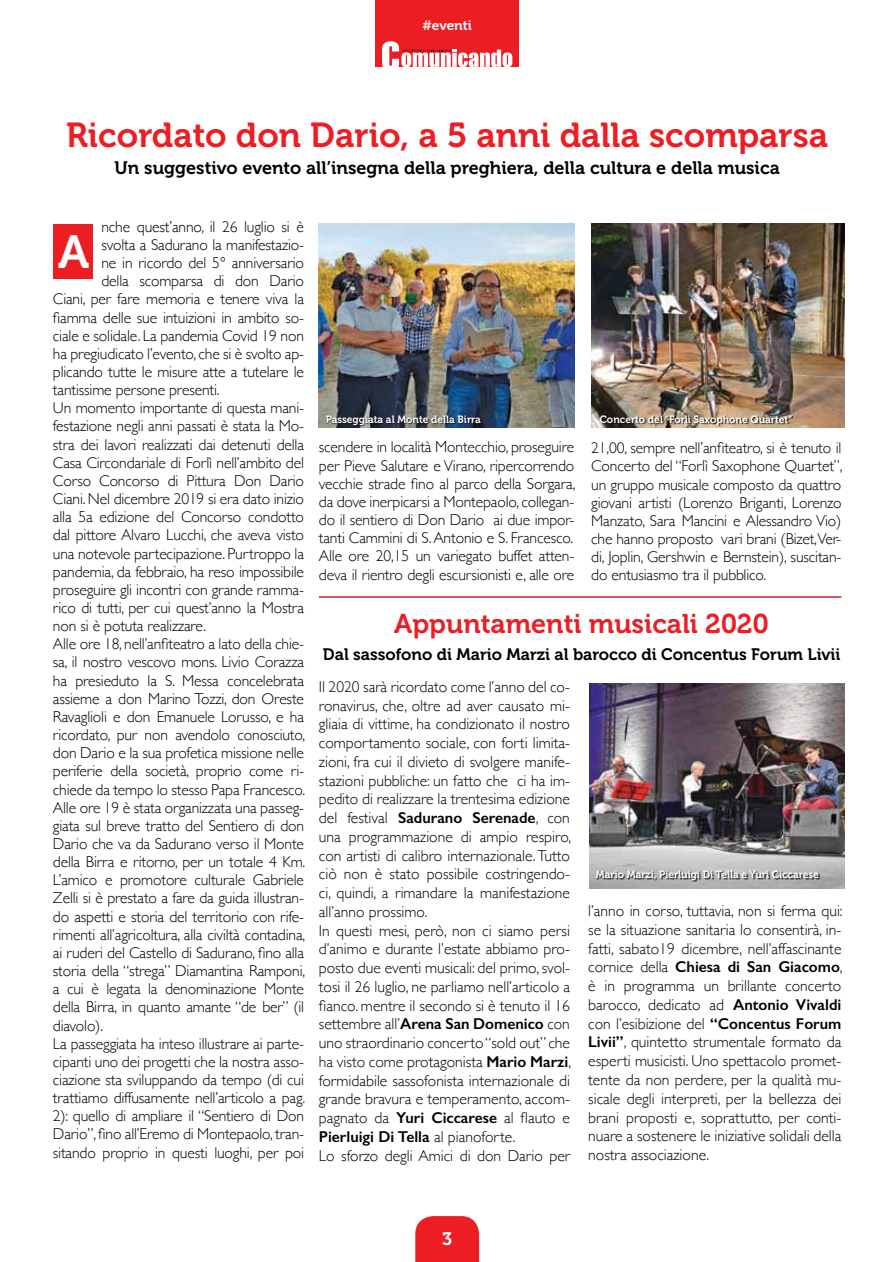
<style>
.page{position:relative;width:895px;height:1262px;background:#fff}
.page>*{position:absolute;margin:0;border:0;box-sizing:border-box;transform-origin:0 0}
.t1{font:46.2px "Museo 700";color:#fff}
.t2{font:34.5px "Museo 700";color:#ed1d24}
.t3{font:27px "Museo 700";color:#ed1d24}
.t4{font:18px "Museo 700";color:#000}
.t5{font:18px "Museo 700";color:#fff}
.t6{font:16.5px "Museo 700";color:#000}
.t7{font:300 15.75px/18.8px "Gill Sans";letter-spacing:-.01em;color:#000}
.t8{font:13.5px "Museo 700";color:#fff}
.t9{font:10.5px "Museo 700";color:#fff}
.s1{font-weight:600}
</style>
<div class="page">
<svg style="left:415px;top:1216px;width:64px;height:45px;background:#ed282f"></svg>
<div style="left:375px;top:0;width:144px;height:66px;background:#ed1d24"></div>
<svg style="left:382px;top:41px;width:130px;height:26px"></svg>
<div style="left:53px;top:225px;width:40px;height:54px;background:#ed1d24"></div>
<img style="left:319px;top:223px;width:255px;height:204px">
<div style="left:326px;top:416px;width:156px;height:10px;background:#000;opacity:.75"></div>
<img style="left:591px;top:223px;width:253px;height:204px">
<div style="left:600px;top:416px;width:193px;height:10px;background:#000;opacity:.75"></div>
<hr style="left:319px;top:596px;width:522px;height:1px;background:#d2232a">
<img style="left:589px;top:684px;width:255px;height:204px">
<div style="left:596px;top:870px;width:224px;height:11px;background:#000;opacity:.75"></div>
<p class="t8" style="left:422px;top:17px;width:51px">#eventi</p>
<h2 class="t2" style="left:66px;top:114px;width:763px">Ricordato don Dario, a 5 anni dalla scomparsa</h2>
<p class="t4" style="left:115px;top:157px;width:666px">Un suggestivo evento all’insegna della preghiera, della cultura e della musica</p>
<p class="t7" style="left:101px;top:217px;width:204px">nche quest’anno, il 26 luglio si è</p>
<p class="t7" style="left:101px;top:235px;width:204px">svolta a Sadurano la manifestazio-</p>
<p class="t7" style="left:101px;top:253px;width:204px">ne in ricordo del 5° anniversario</p>
<p class="t7" style="left:101px;top:272px;width:204px">della scomparsa di don Dario</p>
<p class="t7" style="left:53px;top:290px;width:252px">Ciani, per fare memoria e tenere viva la</p>
<p class="t7" style="left:53px;top:308px;width:252px">fiamma delle sue intuizioni in ambito so-</p>
<p class="t7" style="left:53px;top:326px;width:252px">ciale e solidale. La pandemia Covid 19 non</p>
<p class="t7" style="left:53px;top:344px;width:252px">ha pregiudicato l’evento, che si è svolto ap-</p>
<p class="t7" style="left:53px;top:362px;width:252px">plicando tutte le misure atte a tutelare le</p>
<p class="t7" style="left:53px;top:380px;width:168px">tantissime persone presenti.</p>
<p class="t7" style="left:53px;top:399px;width:252px">Un momento importante di questa mani-</p>
<p class="t7" style="left:53px;top:417px;width:252px">festazione negli anni passati è stata la Mo-</p>
<p class="t7" style="left:53px;top:435px;width:252px">stra dei lavori realizzati dai detenuti della</p>
<p class="t7" style="left:53px;top:453px;width:252px">Casa Circondariale di Forlì nell’ambito del</p>
<p class="t7" style="left:53px;top:471px;width:252px">Corso Concorso di Pittura Don Dario</p>
<p class="t7" style="left:53px;top:489px;width:252px">Ciani. Nel dicembre 2019 si era dato inizio</p>
<p class="t7" style="left:53px;top:507px;width:252px">alla 5a edizione del Concorso condotto</p>
<p class="t7" style="left:53px;top:526px;width:252px">dal pittore Alvaro Lucchi, che aveva visto</p>
<p class="t7" style="left:53px;top:544px;width:252px">una notevole partecipazione. Purtroppo la</p>
<p class="t7" style="left:53px;top:562px;width:252px">pandemia, da febbraio, ha reso impossibile</p>
<p class="t7" style="left:53px;top:580px;width:252px">proseguire gli incontri con grande ramma-</p>
<p class="t7" style="left:53px;top:598px;width:252px">rico di tutti, per cui quest’anno la Mostra</p>
<p class="t7" style="left:53px;top:616px;width:155px">non si è potuta realizzare.</p>
<p class="t7" style="left:53px;top:634px;width:252px">Alle ore 18, nell’anfiteatro a lato della chie-</p>
<p class="t7" style="left:53px;top:653px;width:252px">sa, il nostro vescovo mons. Livio Corazza</p>
<p class="t7" style="left:53px;top:671px;width:252px">ha presieduto la S. Messa concelebrata</p>
<p class="t7" style="left:53px;top:689px;width:252px">assieme a don Marino Tozzi, don Oreste</p>
<p class="t7" style="left:53px;top:707px;width:252px">Ravaglioli e don Emanuele Lorusso, e ha</p>
<p class="t7" style="left:53px;top:725px;width:254px">ricordato, pur non avendolo conosciuto,</p>
<p class="t7" style="left:53px;top:743px;width:252px">don Dario e la sua profetica missione nelle</p>
<p class="t7" style="left:53px;top:761px;width:252px">periferie della società, proprio come ri-</p>
<p class="t7" style="left:53px;top:780px;width:254px">chiede da tempo lo stesso Papa Francesco.</p>
<p class="t7" style="left:53px;top:798px;width:252px">Alle ore 19 è stata organizzata una passeg-</p>
<p class="t7" style="left:53px;top:816px;width:252px">giata sul breve tratto del Sentiero di don</p>
<p class="t7" style="left:53px;top:834px;width:252px">Dario che va da Sadurano verso il Monte</p>
<p class="t7" style="left:53px;top:852px;width:254px">della Birra e ritorno, per un totale 4 Km.</p>
<p class="t7" style="left:53px;top:870px;width:252px">L’amico e promotore culturale Gabriele</p>
<p class="t7" style="left:53px;top:888px;width:252px">Zelli si è prestato a fare da guida illustran-</p>
<p class="t7" style="left:53px;top:907px;width:252px">do aspetti e storia del territorio con rife-</p>
<p class="t7" style="left:53px;top:925px;width:254px">rimenti all’agricoltura, alla civiltà contadina,</p>
<p class="t7" style="left:53px;top:943px;width:252px">ai ruderi del Castello di Sadurano, fino alla</p>
<p class="t7" style="left:53px;top:961px;width:254px">storia della “strega” Diamantina Ramponi,</p>
<p class="t7" style="left:53px;top:979px;width:252px">a cui è legata la denominazione Monte</p>
<p class="t7" style="left:53px;top:997px;width:252px">della Birra, in quanto amante “de ber” (il</p>
<p class="t7" style="left:53px;top:1015px;width:52px">diavolo).</p>
<p class="t7" style="left:53px;top:1034px;width:252px">La passeggiata ha inteso illustrare ai parte-</p>
<p class="t7" style="left:53px;top:1052px;width:252px">cipanti uno dei progetti che la nostra asso-</p>
<p class="t7" style="left:53px;top:1070px;width:252px">ciazione sta sviluppando da tempo (di cui</p>
<p class="t7" style="left:53px;top:1088px;width:254px">trattiamo diffusamente nell’articolo a pag.</p>
<p class="t7" style="left:53px;top:1106px;width:252px">2): quello di ampliare il “Sentiero di Don</p>
<p class="t7" style="left:53px;top:1124px;width:252px">Dario”, fino all’Eremo di Montepaolo, tran-</p>
<p class="t7" style="left:53px;top:1142px;width:252px">sitando proprio in questi luoghi, per poi</p>
<h1 class="t1" style="left:58px;top:224px;width:33px">A</h1>
<p class="t9" style="left:325px;top:413px;width:157px">Passeggiata al Monte della Birra</p>
<p class="t9" style="left:599px;top:413px;width:194px">Concerto del “Forlì Saxophone Quartet”</p>
<p class="t7" style="left:591px;top:439px;width:253px;line-height:18.1px;text-align:justify">21,00, sempre nell’anfiteatro, si è tenuto il Concerto del “Forlì Saxophone Quartet”, un gruppo musicale composto da quattro giovani artisti (Lorenzo Briganti, Lorenzo Manzato, Sara Mancini e Alessandro Vio) che hanno proposto vari brani (Bizet,Ver&shy;di, Joplin, Gershwin e Bernstein), suscitan&shy;do entusiasmo tra il pubblico.</p>
<p class="t7" style="left:319px;top:438px;width:258px;line-height:18.1px">scendere in località Montecchio, proseguire per Pieve Salutare e Virano, ripercorrendo vecchie strade fino al parco della Sorgara, da dove inerpicarsi a Montepaolo, collegan&shy;do il sentiero di Don Dario ai due impor&shy;tanti Cammini di S. Antonio e S. Francesco.<br>Alle ore 20,15 un variegato buffet atten&shy;deva il rientro degli escursionisti e, alle ore</p>
<h3 class="t3" style="left:394px;top:608px;width:376px">Appuntamenti musicali 2020</h3>
<p class="t6" style="left:323px;top:644px;width:519px">Dal sassofono di Mario Marzi al barocco di Concentus Forum Livii</p>
<p class="t7" style="left:319px;top:677px;width:254px">Il 2020 sarà ricordato come l’anno del co&shy;ronavirus, che, oltre ad aver causato mi&shy;gliaia di vittime, ha condizionato il nostro comportamento sociale, con forti limita&shy;zioni, fra cui il divieto di svolgere manife&shy;stazioni pubbliche: un fatto che ci ha im&shy;pedito di realizzare la trentesima edizione del festival <span class="s1">Sadurano Serenade</span>, con una programmazione di ampio respiro, con artisti di calibro internazionale. Tutto ciò non è stato possibile costringendo&shy;ci, quindi, a rimandare la manifestazione all’anno prossimo.<br>In questi mesi, però, non ci siamo persi d’animo e durante l’estate abbiamo pro&shy;posto due eventi musicali: del primo, svol&shy;tosi il 26 luglio, ne parliamo nell’articolo a fianco. mentre il secondo si è tenuto il 16 settembre all’<span class="s1">Arena San Domenico</span> con uno straordinario concerto “sold out” che ha visto come protagonista <span class="s1">Mario Marzi</span>, formidabile sassofonista internazionale di grande bravura e temperamento, accom&shy;pagnato da <span class="s1">Yuri Ciccarese</span> al flauto e <span class="s1">Pierluigi Di Tella</span> al pianoforte.<br>Lo sforzo degli Amici di don Dario per</p>
<p class="t9" style="left:595px;top:868px;width:224px">Mario Marzi, Pierluigi Di Tella e Yuri Ciccarese</p>
<p class="t7" style="left:588px;top:901px;width:256px;text-align:justify">l’anno in corso, tuttavia, non si ferma qui: se la situazione sanitaria lo consentirà, in&shy;fatti, sabato19 dicembre, nell’affascinante cornice della <span class="s1">Chiesa di San Giacomo</span>, è in programma un brillante concerto barocco, dedicato ad <span class="s1">Antonio Vivaldi </span>con l’esibizione del <span class="s1">“Concentus Forum Livii”</span>, quintetto strumentale formato da esperti musicisti. Uno spettacolo promet&shy;tente da non perdere, per la qualità mu&shy;sicale degli interpreti, per la bellezza dei brani proposti e, soprattutto, per conti&shy;nuare a sostenere le iniziative solidali della nostra associazione.</p>
<p class="t5" style="left:442px;top:1228px;width:12px">3</p>
</div>
